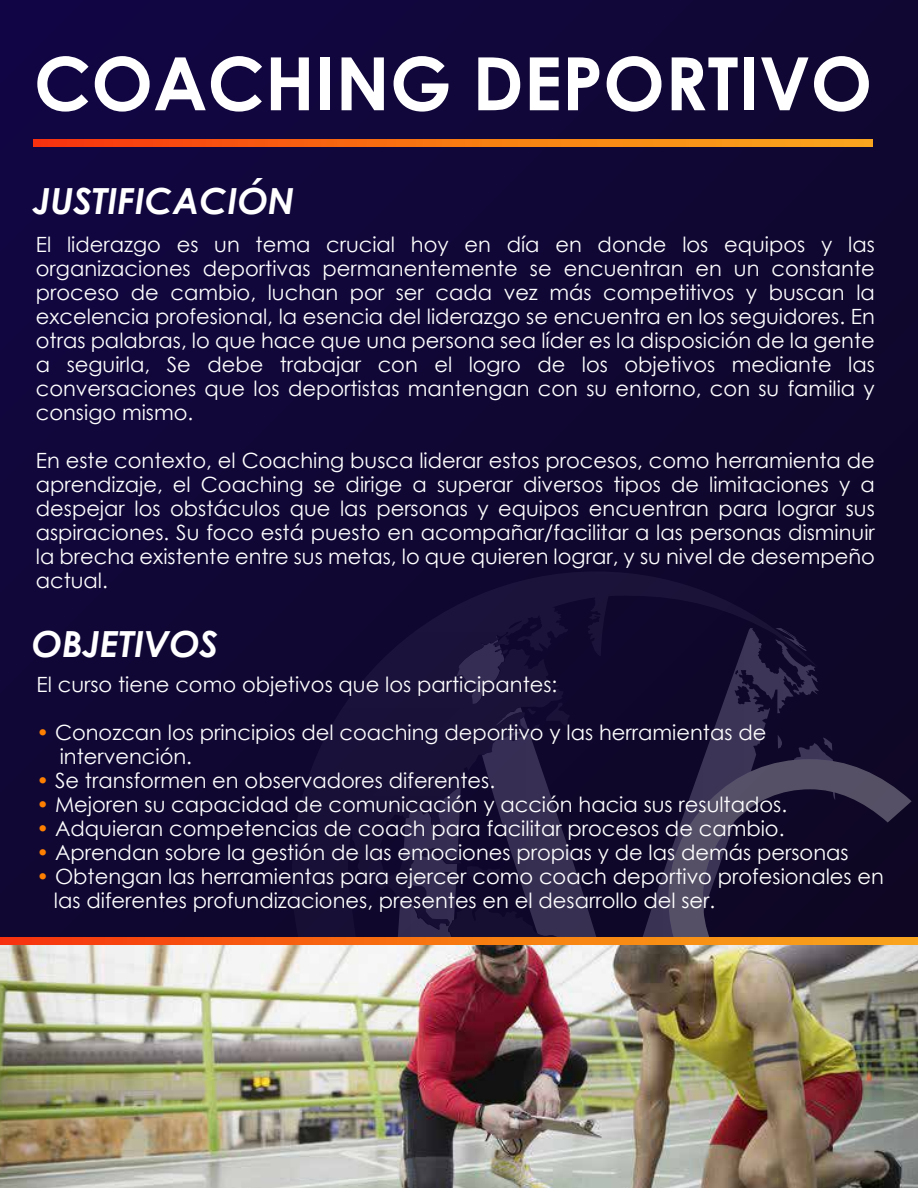
<style>
.page{position:relative;width:918px;height:1188px;background:#100735}
.page>*{position:absolute;margin:0;border:0;box-sizing:border-box;transform-origin:0 0}
.t1{font:700 73.5px "Century Gothic";color:#fff}
.t2{font:italic 700 36px "Century Gothic";color:#fff}
.t3{font:21px/24px "Century Gothic";color:#fff;text-align:justify}
.s1{color:#ff8001}
</style>
<div class="page">
<svg style="left:818px;top:735px;width:17px;height:24px"></svg>
<svg style="left:818px;top:759px;width:94px;height:178px;fill:#0e0724"></svg>
<svg style="left:343px;top:571px;width:475px;height:366px"></svg>
<svg style="left:34px;top:139px;width:839px;height:8px;background:#f77213"></svg>
<img style="left:0;top:945px;width:918px;height:243px">
<svg style="left:0;top:937px;width:918px;height:8px;background:#f77213"></svg>
<h1 class="t1" style="left:34px;top:28px;width:840px">COACHING DEPORTIVO</h1>
<h2 class="t2" style="left:33px;top:173px;width:263px">JUSTIFICACIÓN</h2>
<p class="t3" style="left:36px;top:232px;width:841px">El liderazgo es un tema crucial hoy en día en donde los equipos y las organizaciones deportivas permanentemente se encuentran en un constante proceso de cambio, luchan por ser cada vez más competitivos y buscan la excelencia profesional, la esencia del liderazgo se encuentra en los seguidores. En otras palabras, lo que hace que una persona sea líder es la disposición de la gente a seguirla, Se debe trabajar con el logro de los objetivos mediante las conversaciones que los deportistas mantengan con su entorno, con su familia y consigo mismo.</p>
<p class="t3" style="left:36px;top:448px;width:841px">En este contexto, el Coaching busca liderar estos procesos, como herramienta de aprendizaje, el Coaching se dirige a superar diversos tipos de limitaciones y a despejar los obstáculos que las personas y equipos encuentran para lograr sus aspiraciones. Su foco está puesto en acompañar/facilitar a las personas disminuir la brecha existente entre sus metas, lo que quieren lograr, y su nivel de desempeño actual.</p>
<h2 class="t2" style="left:32px;top:616px;width:188px">OBJETIVOS</h2>
<p class="t3" style="left:36px;top:672px;width:522px">El curso tiene como objetivos que los participantes:</p>
<p class="t3" style="left:60px;top:720px;width:708px;text-indent:-23px"><span class="s1">•</span> Conozcan los principios del coaching deportivo y las herramientas de intervención.</p>
<p class="t3" style="left:36px;top:768px;width:460px"><span class="s1">•</span> Se transformen en observadores diferentes.</p>
<p class="t3" style="left:36px;top:792px;width:752px"><span class="s1">•</span> Mejoren su capacidad de comunicación y acción hacia sus resultados.</p>
<p class="t3" style="left:36px;top:816px;width:750px"><span class="s1">•</span> Adquieran competencias de coach para facilitar procesos de cambio.</p>
<p class="t3" style="left:36px;top:840px;width:814px"><span class="s1">•</span> Aprendan sobre la gestión de las emociones propias y de las demás personas</p>
<p class="t3" style="left:54px;top:864px;width:832px;text-indent:-17px"><span class="s1">•</span> Obtengan las herramientas para ejercer como coach deportivo profesionales en las diferentes profundizaciones, presentes en el desarrollo del ser.</p>
</div>
